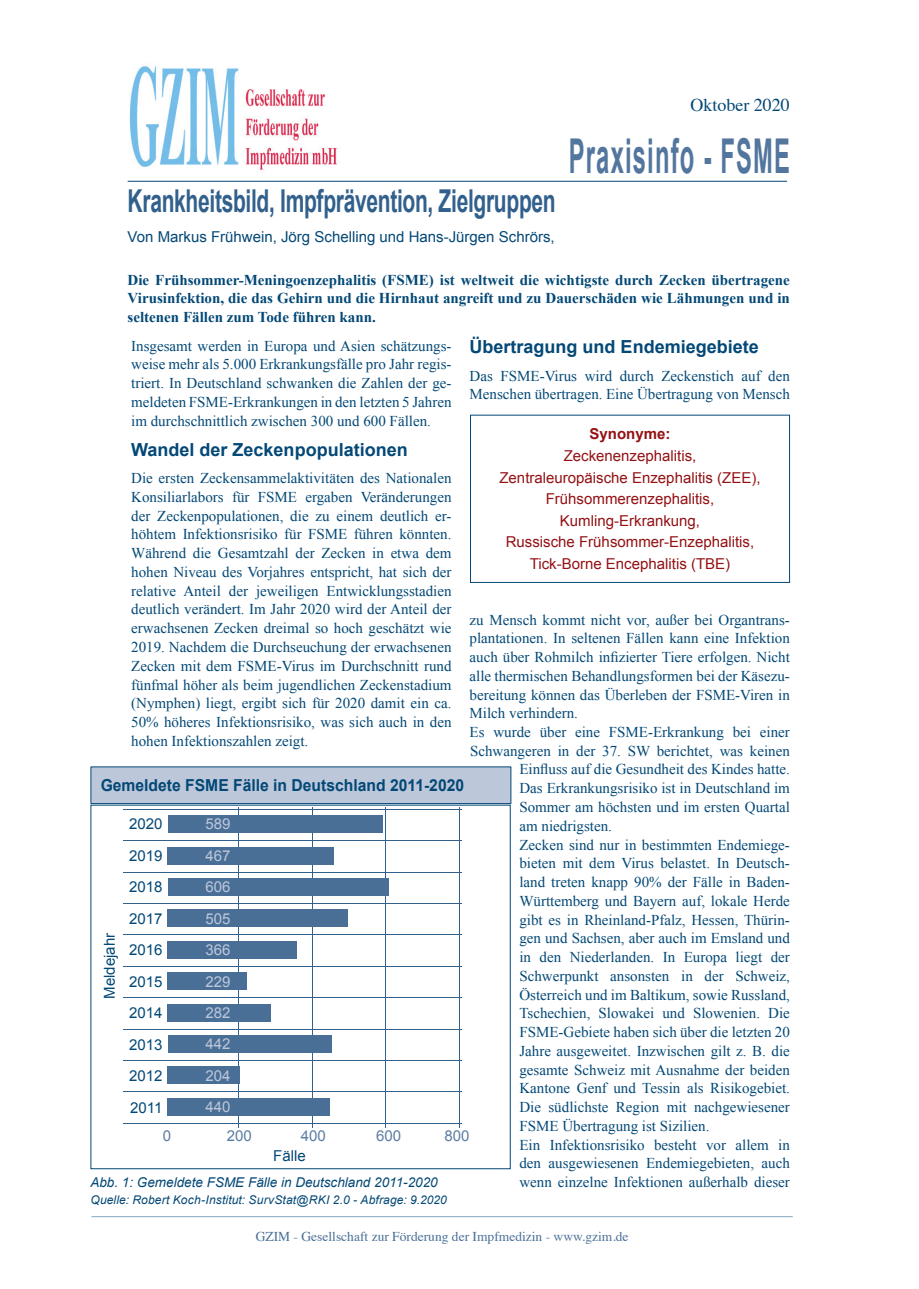
<style>
.page{position:relative;width:919px;height:1289px;background:#fff}
.page>*{position:absolute;margin:0;border:0;box-sizing:border-box;transform-origin:0 0}
.t1{font:700 48px "Arial";letter-spacing:.05em;color:#53769e;scale:.5 1}
.Artikel_Überschrift{font:700 31.5px "Arial";letter-spacing:-.015em;color:#32608c;scale:.67 1}
.t2{font:700 18px "Arial";color:#034876}
.t3{font:18px "Times";color:#034876}
.t4{font:700 16.5px "Arial";color:#034876;scale:.95 1}
.t5{font:15px/18.8px "Times New Roman";color:#034876;text-align:justify}
.t6{font:700 15px/18.8px "Times New Roman";color:#034876;text-align:justify}
.Artikel_Inhalt{font:15px/21.6px "Arial";color:#941114;text-align:center}
.Artikel_Inhalt-2{font:15px "Arial";color:#034876}
.t7{font:15px "Arial";color:#bdc7da}
.t8{font:15px "Arial";color:#5c7da3}
.nächste_Ausgabe{font:13.5px "Times";color:#496f97}
.Tabellenerläuterung{font:italic 13.5px "Arial";color:#034876}
.Tabellenerläuterung-2{font:italic 12px "Arial";letter-spacing:.015em;color:#034876}
.s1{font-weight:700}
</style>
<div class="page">
<hr style="left:128px;top:181px;width:659px;height:1px;background:#034876">
<hr style="left:91px;top:1216px;width:701px;height:1px;background:#034876">
<img style="left:129px;top:66px;width:209px;height:104px">
<div style="left:470px;top:415px;width:319px;height:168px;border:1px solid #034876"></div>
<div style="left:167px;top:815px;width:215px;height:18px;background:#496f97"></div>
<div style="left:167px;top:847px;width:167px;height:17px;background:#496f97"></div>
<div style="left:167px;top:878px;width:221px;height:17px;background:#496f97"></div>
<div style="left:167px;top:909px;width:181px;height:18px;background:#496f97"></div>
<div style="left:167px;top:941px;width:130px;height:17px;background:#496f97"></div>
<div style="left:167px;top:972px;width:80px;height:17px;background:#496f97"></div>
<div style="left:167px;top:1003px;width:104px;height:18px;background:#496f97"></div>
<div style="left:167px;top:1035px;width:164px;height:17px;background:#496f97"></div>
<div style="left:167px;top:1066px;width:73px;height:18px;background:#496f97"></div>
<div style="left:167px;top:1098px;width:163px;height:17px;background:#496f97"></div>
<div style="left:91px;top:766px;width:420px;height:37px;background:#bdc7da"></div>
<p class="t3" style="left:690px;top:88px;width:101px">Oktober 2020</p>
<p class="Artikel_Überschrift" style="left:128px;top:180px;width:640px">Krankheitsbild, Impfprävention, Zielgruppen</p>
<p class="Artikel_Inhalt-2" style="left:128px;top:227px;width:428px">Von Markus Frühwein, Jörg Schelling und Hans-Jürgen Schrörs,</p>
<p class="t1" style="left:568px;top:124px;width:444px">Praxisinfo - FSME</p>
<p class="t6" style="left:128px;top:270px;width:663px">Die Frühsommer-Meningoenzephalitis (FSME) ist weltweit die wichtigste durch Zecken übertragene Virusinfektion, die das Gehirn und die Hirnhaut angreift und zu Dauerschäden wie Lähmungen und in seltenen Fällen zum Tode führen kann.</p>
<p class="t2" style="left:469px;top:335px;width:291px">Übertragung und Endemiegebiete</p>
<p class="t5" style="left:469px;top:366px;width:322px">Das FSME-Virus wird durch Zeckenstich auf den<br>Menschen übertragen. Eine Übertragung von Mensch</p>
<p class="t5" style="left:131px;top:336px;width:322px">Insgesamt werden in Europa und Asien schätzungs&shy;weise mehr als 5.000 Erkrankungsfälle pro Jahr regis&shy;triert. In Deutschland schwanken die Zahlen der ge&shy;meldeten FSME-Erkrankungen in den letzten 5 Jahren im durchschnittlich zwischen 300 und 600 Fällen.</p>
<p class="t2" style="left:131px;top:437px;width:278px">Wandel der Zeckenpopulationen</p>
<p class="t5" style="left:131px;top:468px;width:322px">Die ersten Zeckensammelaktivitäten des Nationalen Konsiliarlabors für FSME ergaben Veränderungen der Zeckenpopulationen, die zu einem deutlich er&shy;höhtem Infektionsrisiko für FSME führen könnten.<br>Während die Gesamtzahl der Zecken in etwa dem hohen Niveau des Vorjahres entspricht, hat sich der relative Anteil der jeweiligen Entwicklungsstadien deutlich verändert. Im Jahr 2020 wird der Anteil der erwachsenen Zecken dreimal so hoch geschätzt wie 2019. Nachdem die Durchseuchung der erwachsenen Zecken mit dem FSME-Virus im Durchschnitt rund fünfmal höher als beim jugendlichen Zeckenstadium (Nymphen) liegt, ergibt sich für 2020 damit ein ca.<br>50% höheres Infektionsrisiko, was sich auch in den hohen Infektionszahlen zeigt.</p>
<p class="Artikel_Inhalt" style="left:499px;top:423px;width:262px"><span class="s1">Synonyme:<br></span>Zeckenenzephalitis,<br>Zentraleuropäische Enzephalitis (ZEE),<br>Frühsommerenzephalitis,<br>Kumling-Erkrankung,<br>Russische Frühsommer-Enzephalitis,<br>Tick-Borne Encephalitis (TBE)</p>
<p class="t5" style="left:469px;top:610px;width:322px">zu Mensch kommt nicht vor, außer bei Organtrans&shy;plantationen. In seltenen Fällen kann eine Infektion auch über Rohmilch infizierter Tiere erfolgen. Nicht alle thermischen Behandlungsformen bei der Käsezu&shy;bereitung können das Überleben der FSME-Viren in Milch verhindern.</p>
<p class="t5" style="left:469px;top:722px;width:322px">Es wurde über eine FSME-Erkrankung bei einer</p>
<p class="t5" style="left:519px;top:741px;width:272px;text-indent:-49px">Schwangeren in der 37. SW berichtet, was keinen Einfluss auf die Gesundheit des Kindes hatte.<br>Das Erkrankungsrisiko ist in Deutschland im Sommer am höchsten und im ersten Quartal am niedrigsten.</p>
<p class="t5" style="left:519px;top:834px;width:272px">Zecken sind nur in bestimmten Endemiege&shy;bieten mit dem Virus belastet. In Deutsch&shy;land treten knapp 90% der Fälle in Baden-Württemberg und Bayern auf, lokale Herde gibt es in Rheinland-Pfalz, Hessen, Thürin&shy;gen und Sachsen, aber auch im Emsland und in den Niederlanden. In Europa liegt der Schwerpunkt ansonsten in der Schweiz, Österreich und im Baltikum, sowie Russland, Tschechien, Slowakei und Slowenien. Die FSME-Gebiete haben sich über die letzten 20<br>Jahre ausgeweitet. Inzwischen gilt z. B. die gesamte Schweiz mit Ausnahme der beiden Kantone Genf und Tessin als Risikogebiet.<br>Die südlichste Region mit nachgewiesener FSME Übertragung ist Sizilien.</p>
<p class="t5" style="left:519px;top:1134px;width:272px">Ein Infektionsrisiko besteht vor allem in den ausgewiesenen Endemiegebieten, auch wenn einzelne Infektionen außerhalb dieser</p>
<p class="t4" style="left:101px;top:774px;width:384px">Gemeldete FSME Fälle in Deutschland 2011-2020</p>
<p class="Artikel_Inhalt-2" style="left:129px;top:814px;width:35px">2020</p>
<p class="Artikel_Inhalt-2" style="left:129px;top:845px;width:35px">2019</p>
<p class="Artikel_Inhalt-2" style="left:129px;top:877px;width:35px">2018</p>
<p class="Artikel_Inhalt-2" style="left:129px;top:908px;width:35px">2017</p>
<p class="Artikel_Inhalt-2" style="left:129px;top:940px;width:35px">2016</p>
<p class="Artikel_Inhalt-2" style="left:129px;top:971px;width:35px">2015</p>
<p class="Artikel_Inhalt-2" style="left:129px;top:1003px;width:35px">2014</p>
<p class="Artikel_Inhalt-2" style="left:129px;top:1034px;width:35px">2013</p>
<p class="Artikel_Inhalt-2" style="left:129px;top:1066px;width:35px">2012</p>
<p class="Artikel_Inhalt-2" style="left:130px;top:1097px;width:34px">2011</p>
<p class="t7" style="left:205px;top:814px;width:27px">589</p>
<p class="t7" style="left:205px;top:845px;width:27px">467</p>
<p class="t7" style="left:205px;top:877px;width:27px">606</p>
<p class="t7" style="left:205px;top:908px;width:27px">505</p>
<p class="t7" style="left:205px;top:940px;width:27px">366</p>
<p class="t7" style="left:205px;top:971px;width:27px">229</p>
<p class="t7" style="left:205px;top:1002px;width:27px">282</p>
<p class="t7" style="left:205px;top:1034px;width:27px">442</p>
<p class="t7" style="left:205px;top:1065px;width:27px">204</p>
<p class="t7" style="left:205px;top:1097px;width:27px">440</p>
<p class="Artikel_Inhalt-2" style="left:100px;top:998px;width:68px;rotate:-90deg">Meldejahr</p>
<p class="t8" style="left:163px;top:1125px;width:10px">0</p>
<p class="t8" style="left:227px;top:1125px;width:27px">200</p>
<p class="t8" style="left:301px;top:1125px;width:27px">400</p>
<p class="t8" style="left:376px;top:1125px;width:27px">600</p>
<p class="t8" style="left:444px;top:1125px;width:27px">800</p>
<p class="Artikel_Inhalt-2" style="left:273px;top:1146px;width:34px">Fälle</p>
<p class="Tabellenerläuterung" style="left:90px;top:1173px;width:349px">Abb. 1: Gemeldete FSME Fälle in Deutschland 2011-2020</p>
<p class="Tabellenerläuterung-2" style="left:90px;top:1191px;width:358px">Quelle: Robert Koch-Institut: SurvStat@RKI 2.0 - Abfrage: 9.2020</p>
<p class="nächste_Ausgabe" style="left:256px;top:1223px;width:374px">GZIM - Gesellschaft zur Förderung der Impfmedizin - www.gzim.de</p>
</div>
